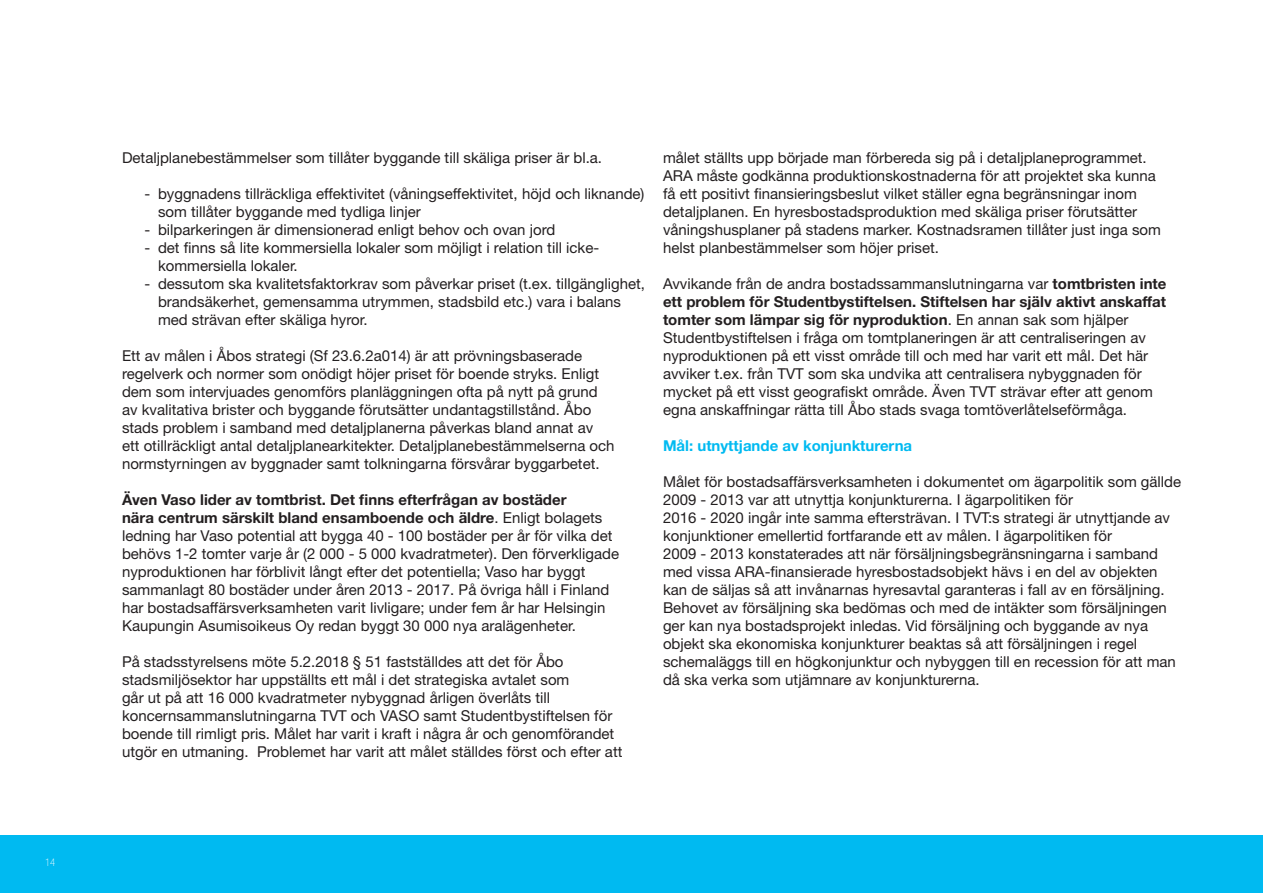
<style>
.page{position:relative;width:1263px;height:893px;background:#fff}
.page>*{position:absolute;margin:0;border:0;box-sizing:border-box;transform-origin:0 0}
.t1{font:15px/18px "Helvetica Neue LT Std";color:#231f20}
.t2{font:700 15px "Helvetica Neue LT Std";color:#00baf1}
.t3{font:100 condensed 10.5px "Helvetica Neue LT Std";color:#fff}
.s1{font-weight:700}
</style>
<div class="page">
<div style="left:0;top:835px;width:1263px;height:58px;background:#00baf1"></div>
<p class="t3" style="left:45px;top:856px;width:12px">14</p>
<p class="t1" style="left:122px;top:148px;width:482px">Detaljplanebestämmelser som tillåter byggande till skäliga priser är bl.a.</p>
<p class="t1" style="left:158px;top:184px;width:488px;text-indent:-14px">- byggnadens tillräckliga effektivitet (våningseffektivitet, höjd och liknande) som tillåter byggande med tydliga linjer</p>
<p class="t1" style="left:145px;top:220px;width:412px">- bilparkeringen är dimensionerad enligt behov och ovan jord</p>
<p class="t1" style="left:158px;top:238px;width:443px;text-indent:-14px">- det finns så lite kommersiella lokaler som möjligt i relation till icke&shy;kommersiella lokaler.</p>
<p class="t1" style="left:158px;top:274px;width:488px;text-indent:-14px">- dessutom ska kvalitetsfaktorkrav som påverkar priset (t.ex. tillgänglighet, brandsäkerhet, gemensamma utrymmen, stadsbild etc.) vara i balans med strävan efter skäliga hyror.</p>
<p class="t1" style="left:122px;top:346px;width:494px">Ett av målen i Åbos strategi (Sf 23.6.2a014) är att prövningsbaserade regelverk och normer som onödigt höjer priset för boende stryks. Enligt dem som intervjuades genomförs planläggningen ofta på nytt på grund av kvalitativa brister och byggande förutsätter undantagstillstånd. Åbo stads problem i samband med detaljplanerna påverkas bland annat av<br>ett otillräckligt antal detaljplanearkitekter. Detaljplanebestämmelserna och normstyrningen av byggnader samt tolkningarna försvårar byggarbetet.</p>
<p class="t1" style="left:122px;top:490px;width:499px"><span class="s1">Även Vaso lider av tomtbrist. Det finns efterfrågan av bostäder<br>nära centrum särskilt bland ensamboende och äldre</span>. Enligt bolagets ledning har Vaso potential att bygga 40 - 100 bostäder per år för vilka det behövs 1-2 tomter varje år (2 000 - 5 000 kvadratmeter). Den förverkligade nyproduktionen har förblivit långt efter det potentiella; Vaso har byggt sammanlagt 80 bostäder under åren 2013 - 2017. På övriga håll i Finland har bostadsaffärsverksamheten varit livligare; under fem år har Helsingin Kaupungin Asumisoikeus Oy redan byggt 30 000 nya aralägenheter.</p>
<p class="t1" style="left:122px;top:652px;width:502px">På stadsstyrelsens möte 5.2.2018 § 51 fastställdes att det för Åbo stadsmiljösektor har uppställts ett mål i det strategiska avtalet som<br>går ut på att 16 000 kvadratmeter nybyggnad årligen överlåts till koncernsammanslutningarna TVT och VASO samt Studentbystiftelsen för boende till rimligt pris. Målet har varit i kraft i några år och genomförandet utgör en utmaning. Problemet har varit att målet ställdes först och efter att</p>
<p class="t1" style="left:663px;top:148px;width:499px">målet ställts upp började man förbereda sig på i detaljplaneprogrammet.<br>ARA måste godkänna produktionskostnaderna för att projektet ska kunna få ett positivt finansieringsbeslut vilket ställer egna begränsningar inom detaljplanen. En hyresbostadsproduktion med skäliga priser förutsätter våningshusplaner på stadens marker. Kostnadsramen tillåter just inga som helst planbestämmelser som höjer priset.</p>
<p class="t1" style="left:663px;top:274px;width:505px">Avvikande från de andra bostadssammanslutningarna var <span class="s1">tomtbristen inte ett problem för Studentbystiftelsen. Stiftelsen har själv aktivt anskaffat tomter som lämpar sig för nyproduktion</span>. En annan sak som hjälper Studentbystiftelsen i fråga om tomtplaneringen är att centraliseringen av nyproduktionen på ett visst område till och med har varit ett mål. Det här avviker t.ex. från TVT som ska undvika att centralisera nybyggnaden för mycket på ett visst geografiskt område. Även TVT strävar efter att genom egna anskaffningar rätta till Åbo stads svaga tomtöverlåtelseförmåga.</p>
<p class="t2" style="left:663px;top:436px;width:251px">Mål: utnyttjande av konjunkturerna</p>
<p class="t1" style="left:663px;top:472px;width:520px">Målet för bostadsaffärsverksamheten i dokumentet om ägarpolitik som gällde 2009 - 2013 var att utnyttja konjunkturerna. I ägarpolitiken för<br>2016 - 2020 ingår inte samma eftersträvan. I TVT:s strategi är utnyttjande av konjunktioner emellertid fortfarande ett av målen. I ägarpolitiken för<br>2009 - 2013 konstaterades att när försäljningsbegränsningarna i samband med vissa ARA-finansierade hyresbostadsobjekt hävs i en del av objekten kan de säljas så att invånarnas hyresavtal garanteras i fall av en försäljning.<br>Behovet av försäljning ska bedömas och med de intäkter som försäljningen ger kan nya bostadsprojekt inledas. Vid försäljning och byggande av nya objekt ska ekonomiska konjunkturer beaktas så att försäljningen i regel schemaläggs till en högkonjunktur och nybyggen till en recession för att man då ska verka som utjämnare av konjunkturerna.</p>
</div>
